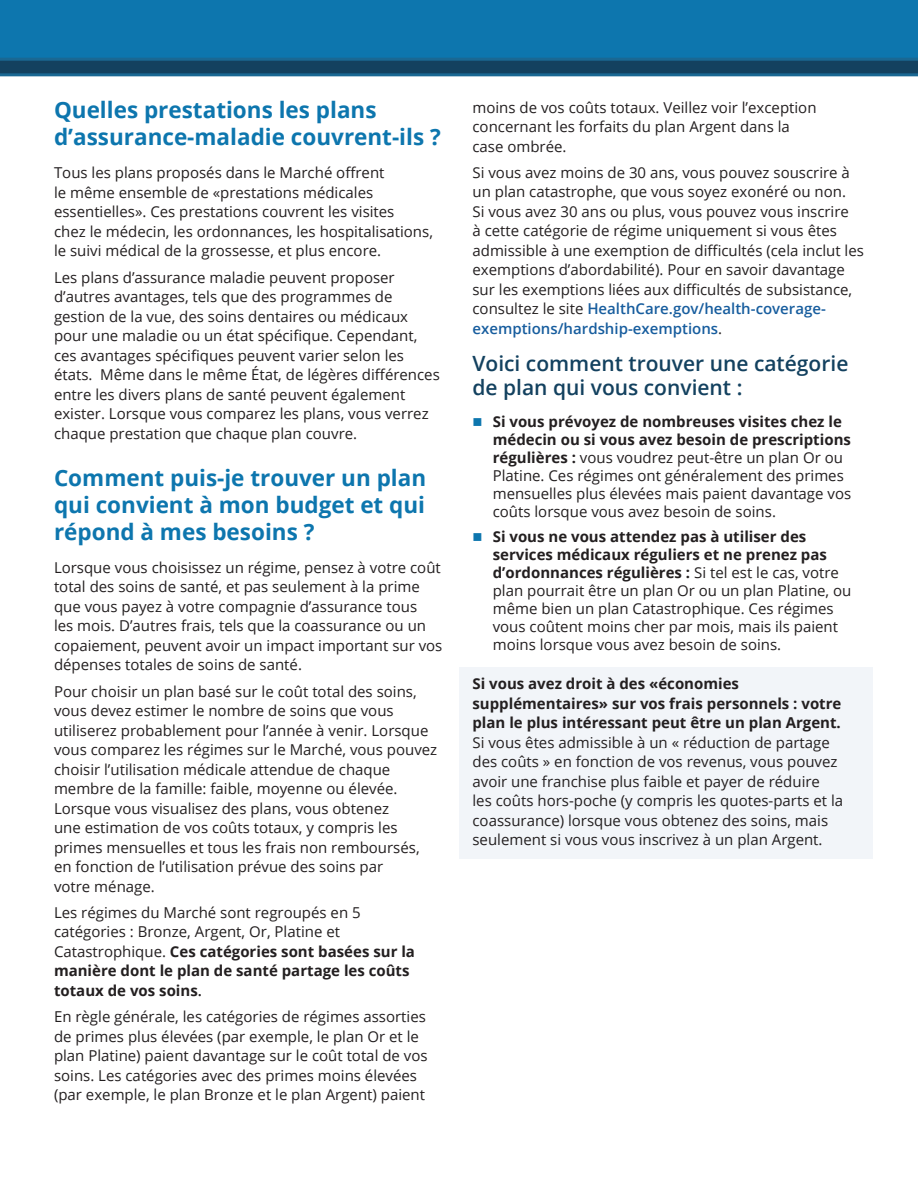
<style>
.page{position:relative;width:918px;height:1188px;background:#fff}
.page>*{position:absolute;margin:0;border:0;box-sizing:border-box;transform-origin:0 0}
.H2_-_NO_BOX{font:700 22.5px/27px "Open Sans";color:#0d76ae}
.t1{font:600 21px/24px "Open Sans";color:#13415f}
.text_no_indent{font:15px/19.5px "Open Sans";color:#231f20}
.text_bullet{font:15px/18px "Open Sans";color:#231f20}
.s1{font-weight:700}
.s2{font-weight:600}
.s3{font-weight:600;color:#175d9e}
.s4{color:#0d76ae}
</style>
<div class="page">
<div style="left:0;top:0;width:918px;height:70px;background:#0d76ae"></div>
<svg style="left:0;top:58px;width:918px;height:18px;background:#154c6e"></svg>
<div style="left:459px;top:667px;width:414px;height:192px;background:#f2f5f9"></div>
<h2 class="H2_-_NO_BOX" style="left:54px;top:96px;width:388px">Quelles prestations les plans d’assurance-maladie couvrent-ils ?</h2>
<p class="text_no_indent" style="left:54px;top:163px;width:381px">Tous les plans proposés dans le Marché offrent<br>le même ensemble de «prestations médicales essentielles». Ces prestations couvrent les visites<br>chez le médecin, les ordonnances, les hospitalisations, le suivi médical de la grossesse, et plus encore.</p>
<p class="text_no_indent" style="left:54px;top:267px;width:387px">Les plans d’assurance maladie peuvent proposer d’autres avantages, tels que des programmes de gestion de la vue, des soins dentaires ou médicaux pour une maladie ou un état spécifique. Cependant, ces avantages spécifiques peuvent varier selon les états. Même dans le même État, de légères différences entre les divers plans de santé peuvent également exister. Lorsque vous comparez les plans, vous verrez chaque prestation que chaque plan couvre.</p>
<h2 class="H2_-_NO_BOX" style="left:54px;top:464px;width:374px;text-align:justify">Comment puis-je trouver un plan qui convient à mon budget et qui répond à mes besoins ?</h2>
<p class="text_no_indent" style="left:54px;top:557px;width:390px">Lorsque vous choisissez un régime, pensez à votre coût total des soins de santé, et pas seulement à la prime que vous payez à votre compagnie d’assurance tous<br>les mois. D’autres frais, tels que la coassurance ou un copaiement, peuvent avoir un impact important sur vos dépenses totales de soins de santé.</p>
<p class="text_no_indent" style="left:54px;top:681px;width:385px">Pour choisir un plan basé sur le coût total des soins, vous devez estimer le nombre de soins que vous utiliserez probablement pour l’année à venir. Lorsque vous comparez les régimes sur le Marché, vous pouvez choisir l’utilisation médicale attendue de chaque membre de la famille: faible, moyenne ou élevée.<br>Lorsque vous visualisez des plans, vous obtenez<br>une estimation de vos coûts totaux, y compris les primes mensuelles et tous les frais non remboursés, en fonction de l’utilisation prévue des soins par<br>votre ménage.</p>
<p class="text_no_indent" style="left:54px;top:902px;width:363px">Les régimes du Marché sont regroupés en 5 catégories : Bronze, Argent, Or, Platine et Catastrophique. <span class="s1">Ces catégories sont basées sur la manière dont le plan de santé partage les coûts totaux de vos soins</span><span class="s2">.</span></p>
<p class="text_no_indent" style="left:54px;top:1007px;width:375px">En règle générale, les catégories de régimes assorties de primes plus élevées (par exemple, le plan Or et le plan Platine) paient davantage sur le coût total de vos soins. Les catégories avec des primes moins élevées (par exemple, le plan Bronze et le plan Argent) paient</p>
<p class="text_no_indent" style="left:472px;top:97px;width:346px">moins de vos coûts totaux. Veillez voir l’exception concernant les forfaits du plan Argent dans la case ombrée.</p>
<p class="text_no_indent" style="left:472px;top:162px;width:393px">Si vous avez moins de 30 ans, vous pouvez souscrire à un plan catastrophe, que vous soyez exonéré ou non.<br>Si vous avez 30 ans ou plus, vous pouvez vous inscrire<br>à cette catégorie de régime uniquement si vous êtes admissible à une exemption de difficultés (cela inclut les exemptions d’abordabilité). Pour en savoir davantage sur les exemptions liées aux difficultés de subsistance, consultez le site <span class="s3">HealthCare.gov/health-coverage&shy;exemptions/hardship-exemptions</span>.</p>
<h3 class="t1" style="left:472px;top:351px;width:377px">Voici comment trouver une catégorie de plan qui vous convient :</h3>
<p class="text_bullet" style="left:493px;top:412px;width:360px;text-indent:-20px"><span class="s4">■</span> <span class="s1">Si vous prévoyez de nombreuses visites chez le médecin ou si vous avez besoin de prescriptions régulières :</span> vous voudrez peut-être un plan Or ou Platine. Ces régimes ont généralement des primes mensuelles plus élevées mais paient davantage vos coûts lorsque vous avez besoin de soins.</p>
<p class="text_bullet" style="left:493px;top:527px;width:360px;text-indent:-20px"><span class="s4">■</span> <span class="s1">Si vous ne vous attendez pas à utiliser des services médicaux réguliers et ne prenez pas d’ordonnances régulières :</span> Si tel est le cas, votre plan pourrait être un plan Or ou un plan Platine, ou même bien un plan Catastrophique. Ces régimes vous coûtent moins cher par mois, mais ils paient moins lorsque vous avez besoin de soins.</p>
<p class="text_no_indent" style="left:472px;top:674px;width:372px"><span class="s1">Si vous avez droit à des «économies supplémentaires» sur vos frais personnels : votre plan le plus intéressant peut être un plan Argent.<br></span>Si vous êtes admissible à un « réduction de partage des coûts » en fonction de vos revenus, vous pouvez avoir une franchise plus faible et payer de réduire<br>les coûts hors-poche (y compris les quotes-parts et la coassurance) lorsque vous obtenez des soins, mais seulement si vous vous inscrivez à un plan Argent.</p>
</div>
